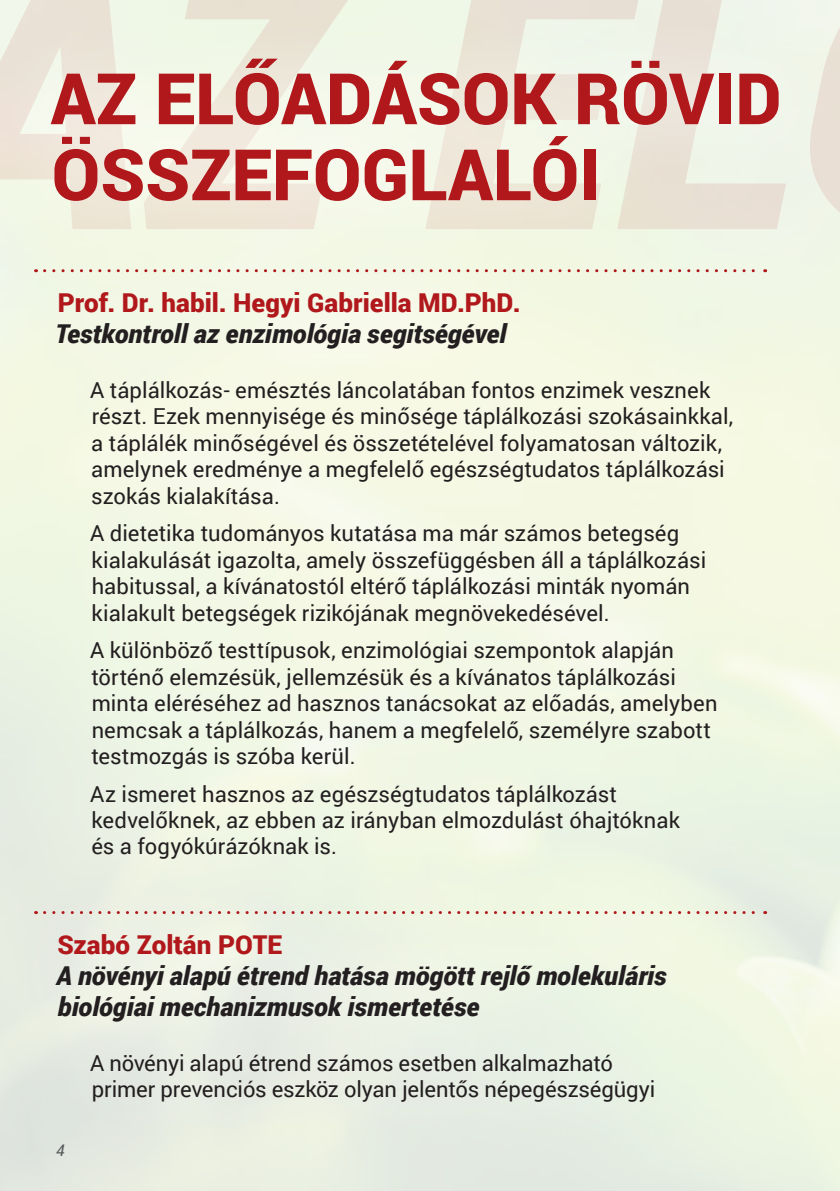
<style>
.page{position:relative;width:840px;height:1191px;background:#fff}
.page>*{position:absolute;margin:0;border:0;box-sizing:border-box;transform-origin:0 0}
.t1{font:900 71px/76px "Roboto";color:#b1181c}
.tema{font:italic 900 26px/31.2px "Roboto";color:#231f20}
.alcim{font:900 26px "Roboto";color:#b1181c}
.kenyer{font:22px/26.4px "Roboto";color:#231f20}
.t2{font:italic 16px "Roboto";color:#57585a}
</style>
<div class="page">
<div style="left:0;top:0;width:839px;height:548px;background:#f4f8e3"></div>
<div style="left:0;top:0;width:839px;height:263px;background:#fff;opacity:.75"></div>
<div style="left:0;top:214px;width:797px;height:946px;background:#f1f7e4"></div>
<svg style="left:45px;top:269px;width:720px;height:3px"></svg>
<svg style="left:45px;top:911px;width:720px;height:3px"></svg>
<p class="t1" style="left:50px;top:58px;width:732px">AZ ELŐADÁSOK RÖVID<br>ÖSSZEFOGLALÓI</p>
<p class="alcim" style="left:58px;top:284px;width:464px">Prof. Dr. habil. Hegyi Gabriella MD.PhD.</p>
<p class="tema" style="left:55px;top:317px;width:452px">Testkontroll az enzimológia segitségével</p>
<p class="kenyer" style="left:90px;top:376px;width:644px">A táplálkozás- emésztés láncolatában fontos enzimek vesznek részt. Ezek mennyisége és minősége táplálkozási szokásainkkal, a táplálék minőségével és összetételével folyamatosan változik, amelynek eredménye a megfelelő egészségtudatos táplálkozási szokás kialakítása.</p>
<p class="kenyer" style="left:90px;top:519px;width:617px">A dietetika tudományos kutatása ma már számos betegség kialakulását igazolta, amely összefüggésben áll a táplálkozási habitussal, a kívánatostól eltérő táplálkozási minták nyomán kialakult betegségek rizikójának megnövekedésével.</p>
<p class="kenyer" style="left:90px;top:636px;width:628px">A különböző testtípusok, enzimológiai szempontok alapján történő elemzésük, jellemzésük és a kívánatos táplálkozási minta eléréséhez ad hasznos tanácsokat az előadás, amelyben nemcsak a táplálkozás, hanem a megfelelő, személyre szabott testmozgás is szóba kerül.</p>
<p class="kenyer" style="left:90px;top:780px;width:591px">Az ismeret hasznos az egészségtudatos táplálkozást kedvelőknek, az ebben az irányban elmozdulást óhajtóknak és a fogyókúrázóknak is.</p>
<p class="alcim" style="left:57px;top:926px;width:226px">Szabó Zoltán POTE</p>
<p class="tema" style="left:56px;top:959px;width:611px">A növényi alapú étrend hatása mögött rejlő molekuláris biológiai mechanizmusok ismertetése</p>
<p class="kenyer" style="left:90px;top:1049px;width:566px">A növényi alapú étrend számos esetben alkalmazható primer prevenciós eszköz olyan jelentős népegészségügyi</p>
<p class="t2" style="left:56px;top:1138px;width:10px">4</p>
</div>
